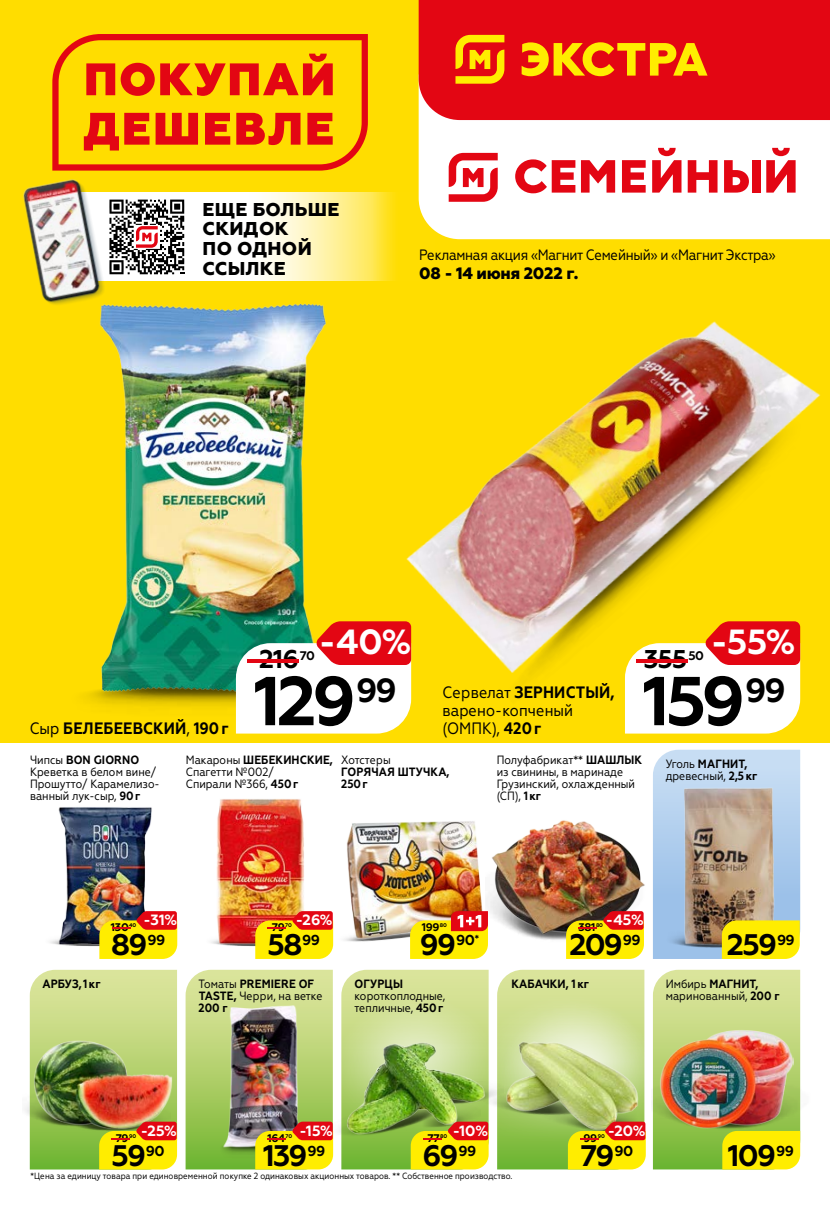
<style>
.page{position:relative;width:830px;height:1212px;background:#fff}
.page>*{position:absolute;margin:0;border:0;box-sizing:border-box;transform-origin:0 0}
.t1{font:700 69px "Geometria";letter-spacing:-.06em;color:#000}
.t2{font:700 34.95px "Geometria";color:#fff}
.t3{font:700 29.7px "Geometria";letter-spacing:-.06em;color:#000}
.t4{font:700 25.65px "Geometria";letter-spacing:-.03em;color:#000}
.t5{font:800 18.6px/19.6px "Geometria";letter-spacing:.02em;color:#000}
.t6{font:16.5px/18px "Geometria Narrow";color:#000}
.t7{font:700 16.5px "Geometria Narrow";letter-spacing:.01em;color:#000}
.t8{font:800 16.5px "Geometria";letter-spacing:-.02em;color:#000}
.t9{font:15px "Geometria Narrow";letter-spacing:-.02em;color:#000}
.t10{font:700 14.85px "Geometria";color:#fff}
.t11{font:700 12.45px "Geometria";color:#000}
.t12{font:12px/12px "Geometria Narrow";color:#000}
.t13{font:700 12px/12px "Geometria Narrow";letter-spacing:.01em;color:#000}
.t14{font:700 11.1px "Geometria";letter-spacing:-.03em;color:#000}
.t15{font:9px "Geometria Narrow";color:#000}
.s1{font-size:25.65px;color:#e30613}
.s2{font-weight:700}
.s3{font-weight:400}
.s4{color:#e30613}
</style>
<div class="page">
<div style="left:0;top:0;width:829px;height:743px;background:#fd0"></div>
<div style="left:418px;top:120px;width:411px;height:119px;background:#fff"></div>
<div style="left:751px;top:160px;width:9px;height:33px;background:#e30613"></div>
<svg style="left:723px;top:160px;width:25px;height:33px"></svg>
<svg style="left:687px;top:160px;width:30px;height:33px"></svg>
<svg style="left:621px;top:160px;width:24px;height:33px"></svg>
<svg style="left:515px;top:159px;width:100px;height:34px;background:#ee7178"></svg>
<svg style="left:765px;top:148px;width:30px;height:45px"></svg>
<svg style="left:651px;top:148px;width:30px;height:45px"></svg>
<svg style="left:448px;top:153px;width:49px;height:49px;background:#ef767d"></svg>
<div style="left:418px;top:0;width:411px;height:120px;background:#e30613"></div>
<svg style="left:521px;top:42px;width:186px;height:34px"></svg>
<svg style="left:455px;top:35px;width:49px;height:49px"></svg>
<svg style="left:52px;top:34px;width:316px;height:137px"></svg>
<svg style="left:84px;top:113px;width:248px;height:38px"></svg>
<svg style="left:86px;top:54px;width:246px;height:42px"></svg>
<svg style="left:116px;top:193px;width:318px;height:88px;background:#fff3a9"></svg>
<img style="left:23px;top:163px;width:93px;height:142px">
<svg style="left:107px;top:198px;width:78px;height:77px"></svg>
<svg style="left:109px;top:200px;width:75px;height:74px;background:#877d7e"></svg>
<img style="left:64px;top:945px;width:35px;height:2px">
<img style="left:211px;top:941px;width:44px;height:6px">
<img style="left:799px;top:1083px;width:2px;height:60px">
<img style="left:488px;top:1077px;width:9px;height:57px">
<img style="left:26px;top:1027px;width:152px;height:110px">
<img style="left:50px;top:807px;width:102px;height:138px">
<img style="left:406px;top:321px;width:414px;height:374px">
<img style="left:488px;top:820px;width:157px;height:129px">
<img style="left:213px;top:799px;width:91px;height:146px">
<img style="left:344px;top:821px;width:144px;height:128px">
<img style="left:88px;top:698px;width:276px;height:36px">
<img style="left:87px;top:295px;width:239px;height:403px">
<img style="left:204px;top:1169px;width:107px;height:1px">
<svg style="left:236px;top:621px;width:175px;height:112px;background:#e2c2bb"></svg>
<img style="left:652px;top:970px;width:147px;height:199px">
<svg style="left:624px;top:621px;width:175px;height:112px;background:#f9cbb0"></svg>
<svg style="left:653px;top:750px;width:146px;height:209px;background:#b6b8a7"></svg>
<svg style="left:255px;top:911px;width:78px;height:48px;background:#f5b10c"></svg>
<img style="left:341px;top:970px;width:147px;height:199px">
<svg style="left:99px;top:911px;width:78px;height:48px;background:#ecb510"></svg>
<svg style="left:566px;top:911px;width:77px;height:48px;background:#e6af0c"></svg>
<img style="left:30px;top:970px;width:147px;height:199px">
<svg style="left:410px;top:911px;width:77px;height:48px;background:#f5c120"></svg>
<svg style="left:497px;top:970px;width:148px;height:199px;background:#c4d175"></svg>
<img style="left:185px;top:970px;width:148px;height:199px">
<h3 class="t5" style="left:202px;top:200px;width:138px">ЕЩЕ БОЛЬШЕ<br>СКИДОК<br>ПО ОДНОЙ<br>ССЫЛКЕ</h3>
<p class="t9" style="left:419px;top:246px;width:358px">Рекламная акция «Магнит Семейный» и «Магнит Экстра»</p>
<h3 class="t8" style="left:419px;top:264px;width:161px">08 - 14 июня 2022 г.</h3>
<h2 class="t2" style="left:319px;top:621px;width:94px">-40%</h2>
<h2 class="t2" style="left:710px;top:621px;width:87px">-55%</h2>
<h3 class="t4" style="left:259px;top:644px;width:41px">216</h3>
<p class="t11" style="left:231px;top:648px;width:85px"><span class="s1">-</span>70</p>
<h3 class="t4" style="left:643px;top:644px;width:45px">355</h3>
<p class="t11" style="left:620px;top:648px;width:85px"><span class="s1">-</span>50</p>
<h1 class="t1" style="left:253px;top:660px;width:144px">129<sup>99</sup></h1>
<h1 class="t1" style="left:642px;top:660px;width:145px">159<sup>99</sup></h1>
<h3 class="t6" style="left:442px;top:683px;width:173px">Сервелат <span class="s2">ЗЕРНИСТЫЙ, </span>варено-копченый</h3>
<h3 class="t7" style="left:30px;top:718px;width:200px"><span class="s3">Сыр</span> БЕЛЕБЕЕВСКИЙ<span class="s3">,</span> 190г</h3>
<h3 class="t6" style="left:442px;top:719px;width:100px">(ОМПК), <span class="s2">420г</span></h3>
<p class="t12" style="left:30px;top:754px;width:131px">Чипсы <span class="s2">BON GIORNO<br></span>Креветка в белом вине/<br>Прошутто/ Карамелизо&shy;ванный лук-сыр, <span class="s2">90г</span></p>
<p class="t12" style="left:186px;top:754px;width:148px">Макароны <span class="s2">ШЕБЕКИНСКИЕ,<br></span>Спагетти №002/<br>Спирали №366, <span class="s2">450г</span></p>
<p class="t12" style="left:341px;top:754px;width:51px">Хотстеры</p>
<p class="t13" style="left:341px;top:766px;width:110px">ГОРЯЧАЯ ШТУЧКА,<br>250г</p>
<p class="t12" style="left:496px;top:754px;width:147px">Полуфабрикат** <span class="s2">ШАШЛЫК </span>из свинины, в маринаде<br>Грузинский, охлажденный (СП), <span class="s2">1кг</span></p>
<p class="t12" style="left:665px;top:757px;width:93px">Уголь <span class="s2">МАГНИТ, </span>древесный, <span class="s2">2,5кг</span></p>
<p class="t10" style="left:143px;top:911px;width:35px">-31%</p>
<h3 class="t3" style="left:111px;top:927px;width:55px">89<sup>99</sup></h3>
<p class="t14" style="left:106px;top:921px;width:32px"><span class="s4">-</span>130<sup>40</sup></p>
<p class="t10" style="left:296px;top:911px;width:38px">-26%</p>
<h3 class="t3" style="left:267px;top:927px;width:54px">58<sup>99</sup></h3>
<p class="t14" style="left:261px;top:921px;width:32px"><span class="s4">-</span>79<sup>70</sup></p>
<p class="t14" style="left:421px;top:921px;width:27px">199<sup>80</sup></p>
<h3 class="t3" style="left:420px;top:927px;width:61px">99<sup>90</sup><sup>*</sup></h3>
<p class="t10" style="left:605px;top:911px;width:40px">-45%</p>
<h3 class="t3" style="left:569px;top:927px;width:73px">209<sup>99</sup></h3>
<h3 class="t3" style="left:726px;top:927px;width:69px">259<sup>99</sup></h3>
<p class="t14" style="left:572px;top:921px;width:32px"><span class="s4">-</span>381<sup>80</sup></p>
<p class="t13" style="left:43px;top:977px;width:59px">АРБУЗ,1кг</p>
<p class="t13" style="left:198px;top:977px;width:125px"><span class="s3">Томаты</span> PREMIERE OF<br>TASTE, <span class="s3">Черри, на ветке<br></span>200 г</p>
<p class="t13" style="left:511px;top:977px;width:79px">КАБАЧКИ, 1кг</p>
<p class="t13" style="left:354px;top:977px;width:50px">ОГУРЦЫ</p>
<p class="t12" style="left:354px;top:989px;width:92px">короткоплодные, тепличные, <span class="s2">450г</span></p>
<p class="t12" style="left:665px;top:977px;width:115px">Имбирь <span class="s2">МАГНИТ, </span>маринованный, <span class="s2">200 г</span></p>
<p class="t10" style="left:141px;top:1121px;width:38px">-25%</p>
<h3 class="t3" style="left:111px;top:1138px;width:55px">59<sup>90</sup></h3>
<p class="t14" style="left:105px;top:1131px;width:32px"><span class="s4">-</span>79<sup>90</sup></p>
<p class="t10" style="left:452px;top:1121px;width:37px">-10%</p>
<h3 class="t3" style="left:422px;top:1138px;width:55px">69<sup>99</sup></h3>
<p class="t10" style="left:607px;top:1121px;width:40px">-20%</p>
<h3 class="t3" style="left:580px;top:1138px;width:54px">79<sup>90</sup></h3>
<p class="t10" style="left:299px;top:1121px;width:35px">-15%</p>
<h3 class="t3" style="left:263px;top:1138px;width:64px">139<sup>99</sup></h3>
<h3 class="t3" style="left:727px;top:1138px;width:67px">109<sup>99</sup></h3>
<p class="t14" style="left:261px;top:1131px;width:32px"><span class="s4">-</span>164<sup>70</sup></p>
<p class="t14" style="left:574px;top:1131px;width:32px"><span class="s4">-</span>99<sup>90</sup></p>
<p class="t14" style="left:416px;top:1131px;width:32px"><span class="s4">-</span>77<sup>80</sup></p>
<p class="t15" style="left:31px;top:1171px;width:483px">*Цена за единицу товара при единовременной покупке 2 одинаковых акционных товаров. ** Собственное производство.</p>
</div>
